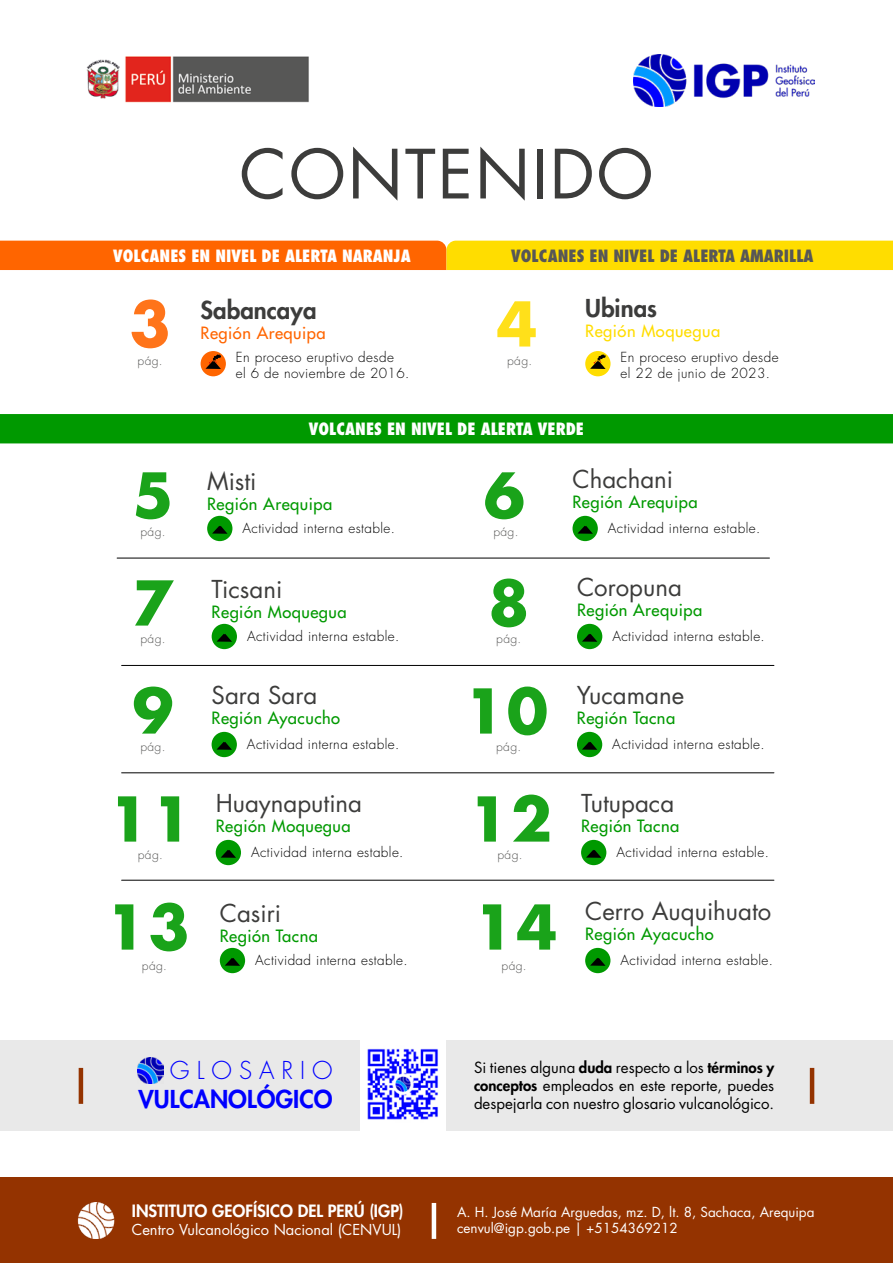
<style>
.page{position:relative;width:893px;height:1263px;background:#fff}
.page>*{position:absolute;margin:0;border:0;box-sizing:border-box;transform-origin:0 0}
.t1{font:66px "Futura Std";letter-spacing:.03em;color:#3c3c3b}
.t2{font:700 60px "Futura Std";letter-spacing:.03em;color:#1aa31a}
.t3{font:700 60px "Futura Std";color:#ff741a}
.t4{font:700 60px "Futura Std";color:#ffe01a}
.t5{font:24px "Futura Std";color:#3c3c3b}
.t6{font:800 24px "Futura Std";color:#3c3c3b}
.t7{font:800 24px "Futura Std";color:#00f}
.t8{font:300 24px "Futura Std";letter-spacing:.29em;color:#00f}
.t9{font:500 16.5px "Futura Std";letter-spacing:.03em;color:#090}
.t10{font:800 condensed 16.5px "Futura Std";color:#fff}
.t11{font:800 condensed 16.5px "Futura Std";color:#575756}
.t12{font:800 16.5px "Futura Std";color:#fff}
.t13{font:500 16.5px "Futura Std";letter-spacing:.03em;color:#ff6500}
.t14{font:500 16.5px "Futura Std";letter-spacing:.03em;color:#fd0}
.t15{font:15px/18px "Futura Std";color:#000;text-align:justify}
.t16{font:14.7px "Futura Std";color:#fff}
.t17{font:300 13.5px/16.2px "Futura Std";letter-spacing:.03em;color:#000}
.t18{font:13.5px/16.2px "Futura Std";color:#fff}
.t19{font:300 12px "Futura Std";letter-spacing:.03em;color:#575756}
.s1{font-weight:800}
</style>
<div class="page">
<svg style="left:0;top:241px;width:893px;height:29px;background:#ffa100"></svg>
<div style="left:0;top:414px;width:893px;height:29px;background:#090"></div>
<div style="left:201px;top:351px;width:25px;height:25px;background:#ff6500;border-radius:50%"></div>
<svg style="left:205px;top:354px;width:16px;height:15px"></svg>
<div style="left:585px;top:351px;width:25px;height:25px;background:#fd0;border-radius:50%"></div>
<svg style="left:590px;top:354px;width:16px;height:15px"></svg>
<div style="left:207px;top:516px;width:25px;height:25px;background:#090;border-radius:50%"></div>
<svg style="left:212px;top:526px;width:16px;height:8px"></svg>
<div style="left:212px;top:624px;width:25px;height:25px;background:#090;border-radius:50%"></div>
<svg style="left:217px;top:634px;width:15px;height:8px"></svg>
<div style="left:212px;top:732px;width:25px;height:25px;background:#090;border-radius:50%"></div>
<svg style="left:217px;top:742px;width:15px;height:8px"></svg>
<div style="left:216px;top:840px;width:25px;height:25px;background:#090;border-radius:50%"></div>
<svg style="left:221px;top:850px;width:15px;height:8px"></svg>
<div style="left:220px;top:948px;width:25px;height:25px;background:#090;border-radius:50%"></div>
<svg style="left:225px;top:958px;width:15px;height:8px"></svg>
<div style="left:572px;top:516px;width:26px;height:25px;background:#090;border-radius:50%"></div>
<svg style="left:577px;top:526px;width:16px;height:8px"></svg>
<div style="left:577px;top:624px;width:25px;height:25px;background:#090;border-radius:50%"></div>
<svg style="left:582px;top:634px;width:15px;height:8px"></svg>
<div style="left:577px;top:732px;width:25px;height:25px;background:#090;border-radius:50%"></div>
<svg style="left:582px;top:742px;width:15px;height:8px"></svg>
<div style="left:581px;top:840px;width:25px;height:25px;background:#090;border-radius:50%"></div>
<svg style="left:586px;top:850px;width:15px;height:8px"></svg>
<div style="left:585px;top:948px;width:25px;height:25px;background:#090;border-radius:50%"></div>
<svg style="left:590px;top:958px;width:15px;height:8px"></svg>
<div style="left:0;top:1041px;width:893px;height:90px;background:#e9e9e9"></div>
<img style="left:138px;top:1058px;width:25px;height:25px">
<hr style="left:79px;top:1068px;width:4px;height:36px;background:#943300">
<hr style="left:810px;top:1068px;width:4px;height:36px;background:#943300">
<div style="left:360px;top:1041px;width:86px;height:90px;background:#fff"></div>
<img style="left:367px;top:1048px;width:71px;height:72px">
<hr style="left:117px;top:558px;width:652px;height:1px;background:#000">
<hr style="left:122px;top:665px;width:652px;height:1px;background:#000">
<hr style="left:122px;top:772px;width:652px;height:1px;background:#000">
<hr style="left:122px;top:880px;width:652px;height:1px;background:#000">
<img style="left:86px;top:56px;width:223px;height:47px">
<img style="left:634px;top:54px;width:180px;height:53px">
<div style="left:0;top:1177px;width:893px;height:86px;background:#943300"></div>
<hr style="left:432px;top:1203px;width:4px;height:36px;background:#fff">
<img style="left:77px;top:1203px;width:38px;height:36px">
<h1 class="t1" style="left:240px;top:132px;width:415px">CONTENIDO</h1>
<p class="t10" style="left:113px;top:245px;width:299px">VOLCANES EN NIVEL DE ALERTA NARANJA</p>
<p class="t11" style="left:511px;top:245px;width:304px">VOLCANES EN NIVEL DE ALERTA AMARILLA</p>
<h2 class="t3" style="left:130px;top:284px;width:43px">3</h2>
<h3 class="t6" style="left:201px;top:295px;width:117px">Sabancaya</h3>
<p class="t13" style="left:201px;top:323px;width:127px">Región Arequipa</p>
<p class="t17" style="left:236px;top:350px;width:175px">En proceso eruptivo desde<br>el 6 de noviembre de 2016.</p>
<p class="t19" style="left:138px;top:353px;width:27px">pág.</p>
<h2 class="t4" style="left:496px;top:284px;width:43px">4</h2>
<h3 class="t6" style="left:585px;top:293px;width:73px">Ubinas</h3>
<p class="t14" style="left:585px;top:320px;width:137px">Región Moquegua</p>
<p class="t19" style="left:507px;top:353px;width:27px">pág.</p>
<p class="t17" style="left:621px;top:350px;width:159px">En proceso eruptivo desde el 22 de junio de 2023.</p>
<p class="t10" style="left:309px;top:418px;width:277px">VOLCANES EN NIVEL DE ALERTA VERDE</p>
<h2 class="t2" style="left:132px;top:455px;width:43px">5</h2>
<h3 class="t5" style="left:207px;top:466px;width:51px">Misti</h3>
<p class="t9" style="left:207px;top:494px;width:127px">Región Arequipa</p>
<h2 class="t2" style="left:484px;top:455px;width:43px">6</h2>
<h3 class="t5" style="left:572px;top:464px;width:102px">Chachani</h3>
<p class="t9" style="left:572px;top:491px;width:127px">Región Arequipa</p>
<p class="t19" style="left:141px;top:524px;width:27px">pág.</p>
<p class="t17" style="left:242px;top:521px;width:154px">Actividad interna estable.</p>
<h2 class="t2" style="left:132px;top:563px;width:43px">7</h2>
<h3 class="t5" style="left:212px;top:574px;width:72px">Ticsani</h3>
<p class="t9" style="left:212px;top:602px;width:137px">Región Moquegua</p>
<p class="t19" style="left:493px;top:524px;width:27px">pág.</p>
<p class="t17" style="left:608px;top:521px;width:154px">Actividad interna estable.</p>
<h2 class="t2" style="left:488px;top:563px;width:43px">8</h2>
<h3 class="t5" style="left:577px;top:572px;width:106px">Coropuna</h3>
<p class="t9" style="left:577px;top:599px;width:127px">Región Arequipa</p>
<p class="t19" style="left:141px;top:631px;width:27px">pág.</p>
<p class="t17" style="left:247px;top:629px;width:154px">Actividad interna estable.</p>
<p class="t19" style="left:496px;top:631px;width:27px">pág.</p>
<p class="t17" style="left:612px;top:629px;width:154px">Actividad interna estable.</p>
<h2 class="t2" style="left:132px;top:671px;width:43px">9</h2>
<h3 class="t5" style="left:212px;top:680px;width:107px">Sara Sara</h3>
<p class="t9" style="left:212px;top:707px;width:130px">Región Ayacucho</p>
<h2 class="t2" style="left:464px;top:671px;width:86px">10</h2>
<h3 class="t5" style="left:577px;top:680px;width:109px">Yucamane</h3>
<p class="t9" style="left:577px;top:707px;width:100px">Región Tacna</p>
<p class="t19" style="left:140px;top:739px;width:27px">pág.</p>
<p class="t17" style="left:247px;top:737px;width:154px">Actividad interna estable.</p>
<p class="t19" style="left:496px;top:739px;width:27px">pág.</p>
<p class="t17" style="left:612px;top:737px;width:154px">Actividad interna estable.</p>
<h2 class="t2" style="left:108px;top:779px;width:86px">11</h2>
<h3 class="t5" style="left:216px;top:788px;width:148px">Huaynaputina</h3>
<p class="t9" style="left:216px;top:815px;width:137px">Región Moquegua</p>
<h2 class="t2" style="left:468px;top:779px;width:86px">12</h2>
<h3 class="t5" style="left:581px;top:788px;width:95px">Tutupaca</h3>
<p class="t9" style="left:581px;top:815px;width:100px">Región Tacna</p>
<p class="t19" style="left:138px;top:847px;width:27px">pág.</p>
<p class="t17" style="left:251px;top:845px;width:154px">Actividad interna estable.</p>
<p class="t19" style="left:498px;top:847px;width:27px">pág.</p>
<p class="t17" style="left:616px;top:845px;width:154px">Actividad interna estable.</p>
<h2 class="t2" style="left:105px;top:887px;width:86px">13</h2>
<h3 class="t5" style="left:220px;top:898px;width:63px">Casiri</h3>
<p class="t9" style="left:220px;top:926px;width:100px">Región Tacna</p>
<h2 class="t2" style="left:473px;top:887px;width:86px">14</h2>
<h3 class="t5" style="left:585px;top:896px;width:188px">Cerro Auquihuato</h3>
<p class="t9" style="left:585px;top:923px;width:130px">Región Ayacucho</p>
<p class="t19" style="left:142px;top:959px;width:27px">pág.</p>
<p class="t17" style="left:255px;top:953px;width:154px">Actividad interna estable.</p>
<p class="t19" style="left:502px;top:959px;width:27px">pág.</p>
<p class="t17" style="left:620px;top:953px;width:154px">Actividad interna estable.</p>
<h3 class="t8" style="left:170px;top:1056px;width:164px">GLOSARIO</h3>
<h3 class="t7" style="left:139px;top:1084px;width:195px">VULCANOLÓGICO</h3>
<p class="t15" style="left:474px;top:1059px;width:302px">Si tienes alguna <span class="s1">duda</span> respecto a los <span class="s1">términos y conceptos</span> empleados en este reporte, puedes despejarla con nuestro glosario vulcanológico.</p>
<p class="t12" style="left:132px;top:1201px;width:273px">INSTITUTO GEOFÍSICO DEL PERÚ (IGP)</p>
<p class="t16" style="left:132px;top:1220px;width:271px">Centro Vulcanológico Nacional (CENVUL)</p>
<p class="t18" style="left:415px;top:1204px;width:359px">A. H. José María Arguedas, mz. D lt. 8, Sachaca, Arequipa cenvul@igp.gob.pe | +5199993 55</p>
<p class="t18" style="left:457px;top:1204px;width:359px">A. H. José María Arguedas, mz. D, lt. 8, Sachaca, Arequipa cenvul@igp.gob.pe | +5154369212</p>
</div>
